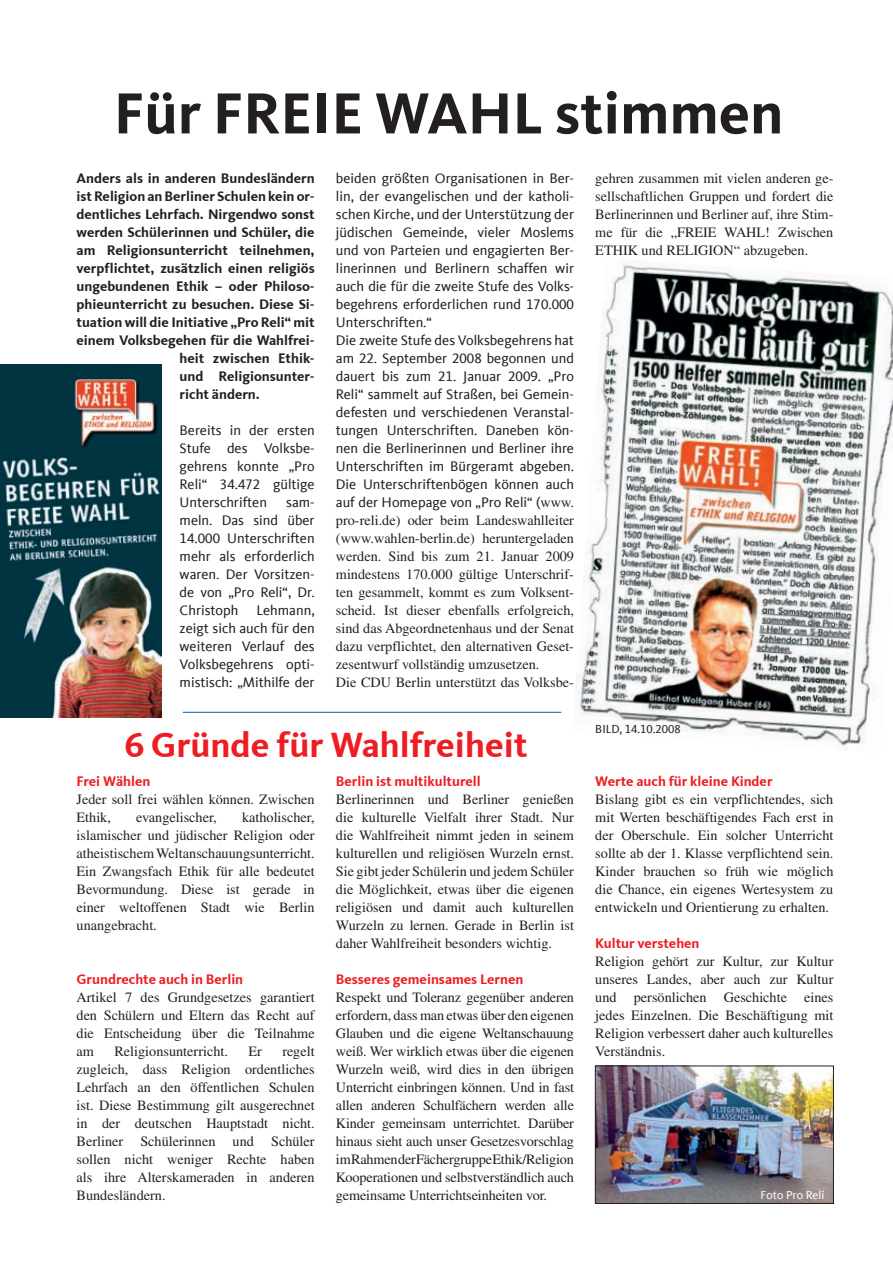
<style>
.page{position:relative;width:893px;height:1263px;background:#fff}
.page>*{position:absolute;margin:0;border:0;box-sizing:border-box;transform-origin:0 0}
.t1{font:700 60px "CDU Kievit Tab";color:#231f20}
.t2{font:700 36px "CDU Kievit Tab";color:#ee1d23}
.t3{font:14.25px/18px "Times LT Std";color:#231f20;text-align:justify}
.t4{font:14.25px/18px "CDU Kievit Tab";color:#231f20;text-align:justify}
.t5{font:700 14.25px "CDU Kievit Tab";color:#231f20}
.t6{font:700 14.25px "CDU Kievit Tab";color:#ee1d23}
.t7{font:12px "CDU Kievit Tab";color:#231f20}
.t8{font:12px "CDU Kievit Tab";color:#fff}
.s1{font-family:"Times LT Std"}
</style>
<div class="page">
<img style="left:597px;top:1068px;width:235px;height:133px">
<div style="left:595px;top:1066px;width:239px;height:137px;border:1px solid #231f20"></div>
<img style="left:574px;top:260px;width:319px;height:490px">
<img style="left:0;top:365px;width:162px;height:353px">
<hr style="left:183px;top:712px;width:378px;height:1px;background:#085da9">
<h1 class="t1" style="left:114px;top:78px;width:129px">Für freie</h1>
<h1 class="t1" style="left:375px;top:78px;width:410px">Wahl stimmen</h1>
<p class="t5" style="left:77px;top:170px;width:240px">Anders als in anderen Bundesländern</p>
<p class="t5" style="left:77px;top:188px;width:240px">ist Religion an Berliner Schulen kein or-</p>
<p class="t5" style="left:77px;top:206px;width:240px">dentliches Lehrfach. Nirgendwo sonst</p>
<p class="t5" style="left:77px;top:224px;width:240px">werden Schülerinnen und Schüler, die</p>
<p class="t5" style="left:77px;top:242px;width:240px">am Religionsunterricht teilnehmen,</p>
<p class="t5" style="left:77px;top:260px;width:240px">verpflichtet, zusätzlich einen religiös</p>
<p class="t5" style="left:77px;top:278px;width:240px">ungebundenen Ethik – oder Philoso-</p>
<p class="t5" style="left:77px;top:296px;width:240px">phieunterricht zu besuchen. Diese Si-</p>
<p class="t5" style="left:77px;top:314px;width:240px">tuation will die Initiative „Pro Reli“ mit</p>
<p class="t5" style="left:77px;top:332px;width:240px">einem Volksbegehen für die Wahlfrei-</p>
<p class="t5" style="left:180px;top:350px;width:137px">heit zwischen Ethik-</p>
<p class="t5" style="left:180px;top:368px;width:137px">und Religionsunter-</p>
<p class="t5" style="left:180px;top:386px;width:82px">richt ändern.</p>
<p class="t4" style="left:180px;top:421px;width:137px">Bereits in der ersten Stufe des Volksbe&shy;gehrens konnte „Pro Reli“ 34.472 gültige Unterschriften</p>
<p class="t4" style="left:180px;top:493px;width:137px;text-indent:106px">sam&shy;meln. Das sind über 14.000 Unterschriften mehr als erforderlich waren. Der Vorsitzen&shy;de von „Pro Reli“, Dr.<br>Christoph</p>
<p class="t4" style="left:180px;top:601px;width:137px;text-indent:77px">Lehmann, zeigt sich auch für den weiteren Verlauf des Volksbegehrens opti&shy;mistisch: „Mithilfe der</p>
<p class="t4" style="left:336px;top:169px;width:240px;text-align:left">beiden größten Organisationen in Ber&shy;lin, der evangelischen und der katholi&shy;schen Kirche, und der Unterstützung der jüdischen Gemeinde, vieler Moslems und von Parteien und engagierten Ber&shy;linerinnen und Berlinern schaffen wir auch die für die zweite Stufe des Volks&shy;begehrens erforderlichen rund 170.000<br>Unterschriften.“<br>Die zweite Stufe des Volksbegehrens hat am 22. September 2008 begonnen und dauert bis zum 21. Januar 2009. „Pro Reli“ sammelt auf Straßen, bei Gemein&shy;defesten und verschiedenen Veranstal&shy;tungen Unterschriften. Daneben kön&shy;nen die Berlinerinnen und Berliner ihre Unterschriften im Bürgeramt abgeben.<br>Die Unterschriftenbögen können auch auf der Homepage von „Pro Reli“ (<span class="s1">www.</span></p>
<p class="t3" style="left:336px;top:511px;width:240px;text-align:left">pro-reli.de) oder beim Landeswahlleiter (www.wahlen-berlin.de) heruntergeladen werden. Sind bis zum 21. Januar 2009 mindestens 170.000 gültige Unterschrif&shy;ten gesammelt, kommt es zum Volksent&shy;scheid. Ist dieser ebenfalls erfolgreich, sind das Abgeordnetenhaus und der Senat dazu verpflichtet, den alternativen Geset&shy;zesentwurf vollständig umzusetzen.<br>Die CDU Berlin unterstützt das Volksbe-</p>
<h2 class="t2" style="left:125px;top:724px;width:404px">6 Gründe für Wahlfreiheit</h2>
<p class="t6" style="left:77px;top:773px;width:75px">Frei Wählen</p>
<p class="t3" style="left:77px;top:790px;width:240px">Jeder soll frei wählen können. Zwischen<br>Ethik,</p>
<p class="t3" style="left:77px;top:808px;width:240px;text-indent:165px">katholischer, islamischer und jüdischer Religion oder atheistischem Weltanschauungsunterricht.<br>Ein Zwangsfach Ethik für alle bedeutet Bevormundung. Diese ist gerade in einer weltoffenen Stadt wie Berlin unangebracht.</p>
<p class="t3" style="left:136px;top:808px;width:82px">evangelischer,</p>
<p class="t6" style="left:77px;top:971px;width:168px">Grundrechte auch in Berlin</p>
<p class="t3" style="left:77px;top:988px;width:240px">Artikel 7 des Grundgesetzes garantiert den Schülern und Eltern das Recht auf die Entscheidung über die Teilnahme am</p>
<p class="t3" style="left:77px;top:1042px;width:240px;text-indent:206px">regelt zugleich, dass Religion ordentliches Lehrfach an den öffentlichen Schulen ist. Diese Bestimmung gilt ausgerechnet in der deutschen Hauptstadt nicht.<br>Berliner Schülerinnen und Schüler sollen nicht weniger Rechte haben als ihre Alterskameraden in anderen Bundesländern.</p>
<p class="t3" style="left:114px;top:1042px;width:115px">Religionsunterricht.</p>
<p class="t3" style="left:248px;top:1042px;width:15px">Er</p>
<p class="t6" style="left:336px;top:773px;width:146px">Berlin ist multikulturell</p>
<p class="t3" style="left:336px;top:790px;width:240px">Berlinerinnen und Berliner genießen die kulturelle Vielfalt ihrer Stadt. Nur die Wahlfreiheit nimmt jeden in seinem kulturellen und religiösen Wurzeln ernst.<br>Sie gibt jeder Schülerin und jedem Schüler die Möglichkeit, etwas über die eigenen religiösen und damit auch kulturellen Wurzeln zu lernen. Gerade in Berlin ist daher Wahlfreiheit besonders wichtig.</p>
<p class="t6" style="left:336px;top:971px;width:189px">Besseres gemeinsames Lernen</p>
<p class="t3" style="left:336px;top:988px;width:240px">Respekt und Toleranz gegenüber anderen erfordern, dass man etwas über den eigenen Glauben und die eigene Weltanschauung weiß. Wer wirklich etwas über die eigenen Wurzeln weiß, wird dies in den übrigen Unterricht einbringen können. Und in fast allen anderen Schulfächern werden alle Kinder gemeinsam unterrichtet. Darüber hinaus sieht auch unser Gesetzesvorschlag im Rahmen der Fächergruppe Ethik/Religion Kooperationen und selbstverständlich auch gemeinsame Unterrichtseinheiten vor.</p>
<p class="t3" style="left:595px;top:169px;width:240px">gehren zusammen mit vielen anderen ge&shy;sellschaftlichen Gruppen und fordert die Berlinerinnen und Berliner auf, ihre Stim&shy;me für die „FREIE WAHL! Zwischen ETHIK und RELIGION“ abzugeben.</p>
<p class="t7" style="left:595px;top:722px;width:87px">BILD, 14.10.2008</p>
<p class="t6" style="left:595px;top:773px;width:179px">Werte auch für kleine Kinder</p>
<p class="t3" style="left:595px;top:790px;width:240px">Bislang gibt es ein verpflichtendes, sich mit Werten beschäftigendes Fach erst in der Oberschule. Ein solcher Unterricht sollte ab der 1. Klasse verpflichtend sein.<br>Kinder brauchen so früh wie möglich die Chance, ein eigenes Wertesystem zu entwickeln und Orientierung zu erhalten.</p>
<p class="t6" style="left:595px;top:935px;width:106px">Kultur verstehen</p>
<p class="t3" style="left:595px;top:952px;width:240px">Religion gehört zur Kultur, zur Kultur unseres Landes, aber auch zur Kultur und persönlichen Geschichte eines jedes Einzelnen. Die Beschäftigung mit Religion verbessert daher auch kulturelles Verständnis.</p>
<p class="t8" style="left:761px;top:1188px;width:65px">Foto Pro Reli</p>
</div>
